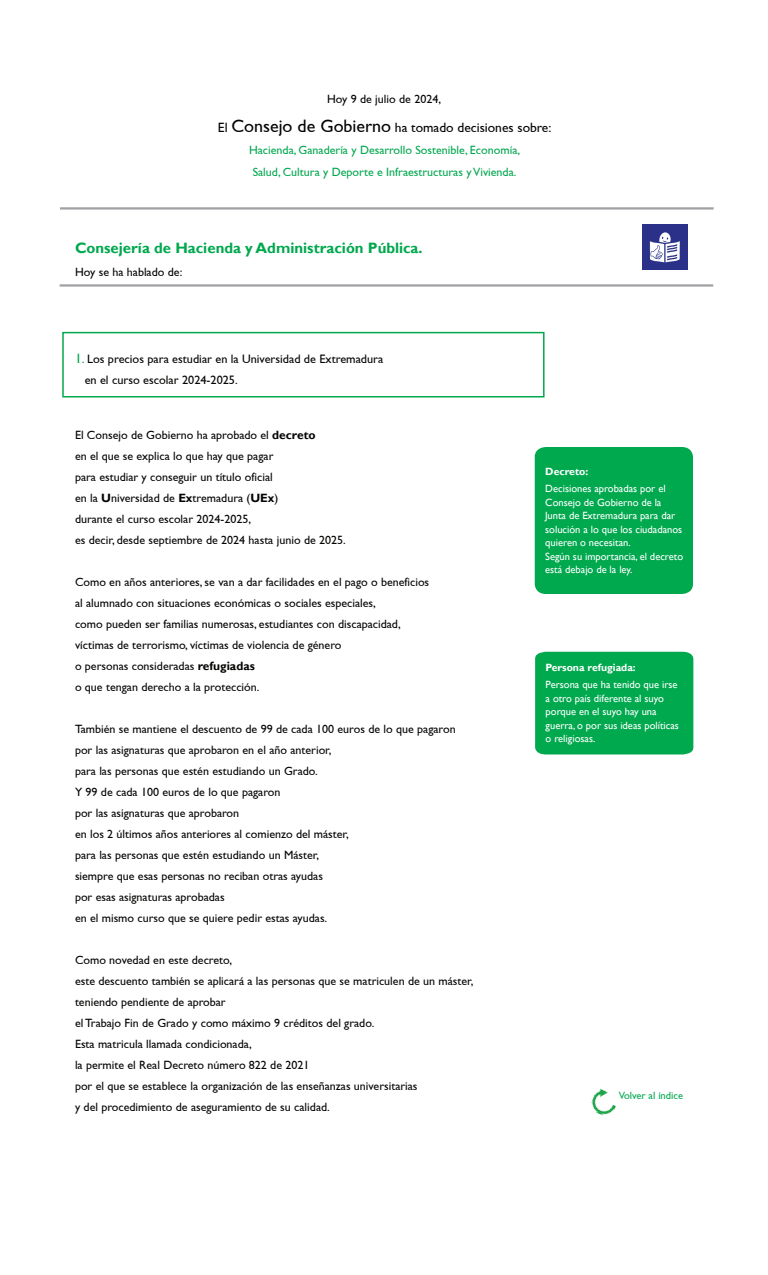
<style>
.page{position:relative;width:768px;height:1275px;background:#fff}
.page>*{position:absolute;margin:0;border:0;box-sizing:border-box;transform-origin:0 0}
.t1{font:700 15px "Gill Sans";color:#00a84e}
.t2{font:13.5px "Gill Sans";color:#040503}
.t3{font:12.23px/21.5px "Gill Sans";color:#040503}
.t4{font:12px/21px "Gill Sans";color:#040503}
.t5{font:12px/21.9px "Gill Sans";color:#00a84e}
.t6{font:10.5px/13.5px "Gill Sans";color:#fff}
.t7{font:700 10.5px "Gill Sans";color:#fff}
.t8{font:10.5px "Gill Sans";color:#00a84e}
.s1{font-size:18px}
.s2{font-size:13.5px;color:#00a84e}
.s3{font-weight:700}
</style>
<div class="page">
<hr style="left:60px;top:284px;width:653px;height:3px;background:#9fa0a3">
<div style="left:62px;top:332px;width:483px;height:66px;border:2px solid #00a84e"></div>
<hr style="left:60px;top:207px;width:654px;height:3px;background:#9fa0a3">
<img style="left:642px;top:224px;width:46px;height:45px">
<img style="left:591px;top:1088px;width:25px;height:28px">
<div style="left:535px;top:447px;width:158px;height:147px;background:#00a84e"></div>
<div style="left:535px;top:652px;width:158px;height:102px;background:#00a84e"></div>
<p class="t4" style="left:327px;top:89px;width:115px">Hoy 9 de julio de 2024,</p>
<p class="t2" style="left:218px;top:120px;width:335px">El <span class="s1">Consejo de Gobierno</span> ha tomado decisiones sobre:</p>
<p class="t5" style="left:249px;top:139px;width:272px">Hacienda, Ganadería y Desarrollo Sostenible, Economía,<br>Salud, Cultura y Deporte e Infraestructuras y Vivienda.</p>
<p class="t1" style="left:75px;top:239px;width:349px">Consejería de Hacienda y Administración Pública.</p>
<p class="t4" style="left:75px;top:262px;width:109px">Hoy se ha hablado de:</p>
<p class="t3" style="left:85px;top:348px;width:300px;text-indent:-10px"><span class="s2">1.</span> Los precios para estudiar en la Universidad de Extremadura en el curso escolar 2024-2025.</p>
<p class="t4" style="left:75px;top:424px;width:272px">El Consejo de Gobierno ha aprobado el <span class="s3">decreto<br></span>en el que se explica lo que hay que pagar<br>para estudiar y conseguir un título oficial<br>en la <span class="s3">U</span>niversidad de <span class="s3">Ex</span>tremadura (<span class="s3">UEx</span>)<br>durante el curso escolar 2024-2025,<br>es decir, desde septiembre de 2024 hasta junio de 2025.</p>
<p class="t4" style="left:75px;top:571px;width:356px">Como en años anteriores, se van a dar facilidades en el pago o beneficios al alumnado con situaciones económicas o sociales especiales,<br>como pueden ser familias numerosas, estudiantes con discapacidad, víctimas de terrorismo, víctimas de violencia de género<br>o personas consideradas <span class="s3">refugiadas<br></span>o que tengan derecho a la protección.</p>
<p class="t4" style="left:75px;top:718px;width:382px">También se mantiene el descuento de 99 de cada 100 euros de lo que pagaron por las asignaturas que aprobaron en el año anterior,<br>para las personas que estén estudiando un Grado.<br>Y 99 de cada 100 euros de lo que pagaron<br>por las asignaturas que aprobaron<br>en los 2 últimos años anteriores al comienzo del máster,<br>para las personas que estén estudiando un Máster,<br>siempre que esas personas no reciban otras ayudas<br>por esas asignaturas aprobadas<br>en el mismo curso que se quiere pedir estas ayudas.</p>
<p class="t4" style="left:75px;top:949px;width:400px">Como novedad en este decreto,<br>este descuento también se aplicará a las personas que se matriculen de un máster, teniendo pendiente de aprobar<br>el Trabajo Fin de Grado y como máximo 9 créditos del grado.<br>Esta matricula llamada condicionada,<br>la permite el Real Decreto número 822 de 2021<br>por el que se establece la organización de las enseñanzas universitarias<br>y del procedimiento de aseguramiento de su calidad.</p>
<p class="t7" style="left:545px;top:465px;width:45px">Decreto:</p>
<p class="t6" style="left:545px;top:482px;width:139px">Decisiones aprobadas por el<br>Consejo de Gobierno de la<br>Junta de Extremadura para dar solución a lo que los ciudadanos quieren o necesitan.<br>Según su importancia, el decreto está debajo de la ley.</p>
<p class="t7" style="left:546px;top:661px;width:92px">Persona refugiada:</p>
<p class="t6" style="left:546px;top:678px;width:135px">Persona que ha tenido que irse a otro país diferente al suyo porque en el suyo hay una guerra, o por sus ideas políticas o religiosas.</p>
<p class="t8" style="left:619px;top:1089px;width:66px">Volver al índice</p>
</div>
